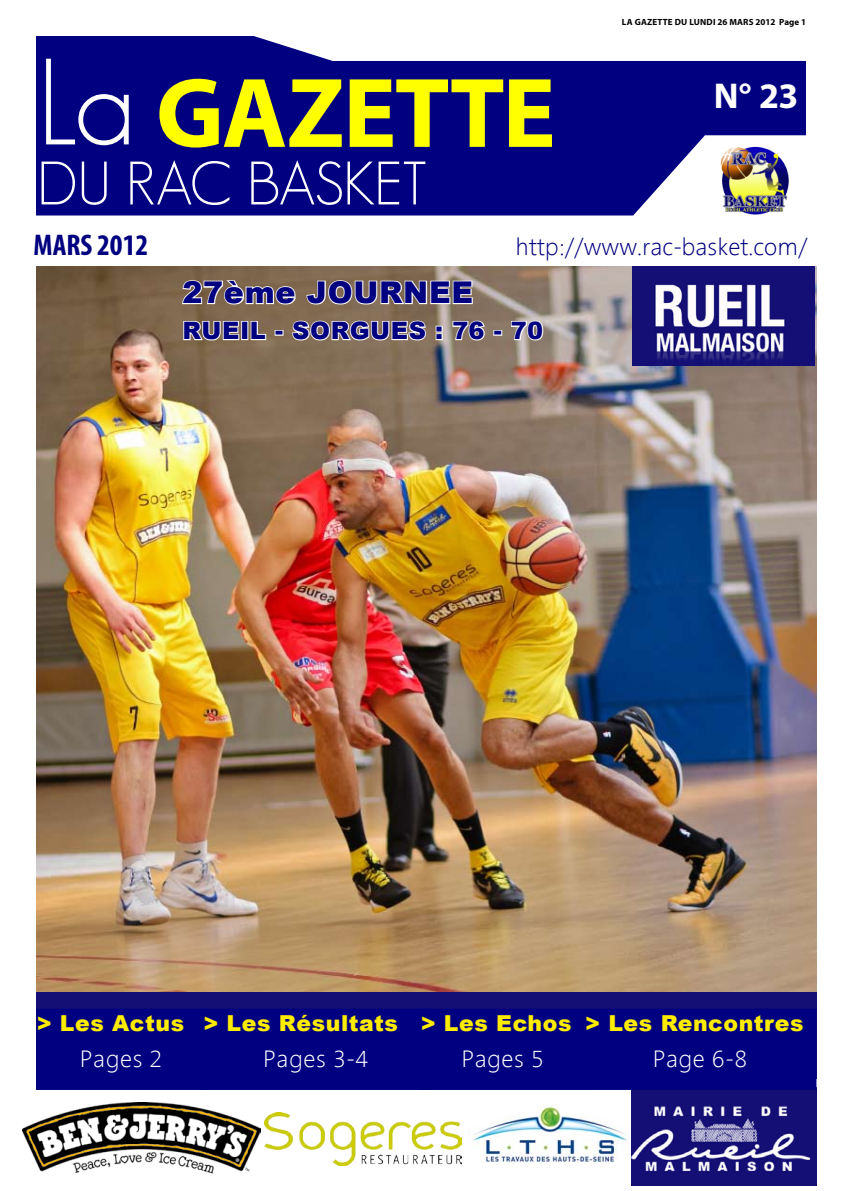
<style>
.page{position:relative;width:842px;height:1191px;background:#fff}
.page>*{position:absolute;margin:0;border:0;box-sizing:border-box;transform-origin:0 0}
.t1{font:300 120px "Geosans";color:#fff}
.t2{font:700 100px "Myriad Pro";color:#ff0}
.t3{font:300 60px "Geosans";letter-spacing:-.02em;color:#fff}
.t4{font:700 36px "Myriad Pro";color:#fff}
.t5{font:900 30px "Arial";letter-spacing:.025em;color:#000080}
.t6{font:700 condensed 30px "Myriad Pro";color:#000080}
.t7{font:300 24px "Segan";letter-spacing:.025em;color:#fff}
.t8{font:300 24px "Segan";color:#000080}
.t9{font:900 24px "Arial";letter-spacing:.02em;color:#000080}
.t10{font:900 22px "Arial";letter-spacing:.025em;color:#ffed00}
.t11{font:700 9px "Myriad Pro";letter-spacing:.02em;color:#000}
</style>
<div class="page">
<img style="left:265px;top:1112px;width:196px;height:53px">
<img style="left:23px;top:1102px;width:237px;height:72px">
<img style="left:472px;top:1092px;width:160px;height:82px">
<img style="left:632px;top:1090px;width:184px;height:95px">
<div style="left:36px;top:266px;width:780px;height:813px;background:#140f75"></div>
<img style="left:36px;top:266px;width:780px;height:725px">
<img style="left:633px;top:267px;width:182px;height:98px">
<div style="left:36px;top:1008px;width:171px;height:82px;background:#000080"></div>
<div style="left:203px;top:1008px;width:226px;height:82px;background:#000080"></div>
<div style="left:420px;top:1008px;width:166px;height:82px;background:#000080"></div>
<svg style="left:36px;top:36px;width:770px;height:179px;background:#282791"></svg>
<svg style="left:181px;top:279px;width:116px;height:27px;background:#a99887"></svg>
<svg style="left:305px;top:279px;width:169px;height:27px;background:#ad9f90"></svg>
<svg style="left:182px;top:319px;width:58px;height:23px"></svg>
<div style="left:241px;top:321px;width:7px;height:19px;border:2px solid #fff"></div>
<svg style="left:250px;top:320px;width:17px;height:21px"></svg>
<div style="left:275px;top:330px;width:9px;height:6px;border:2px solid #fff"></div>
<svg style="left:291px;top:319px;width:136px;height:23px;background:#b8aa9d"></svg>
<svg style="left:435px;top:325px;width:9px;height:16px"></svg>
<svg style="left:451px;top:319px;width:35px;height:23px"></svg>
<div style="left:493px;top:330px;width:9px;height:6px;border:2px solid #fff"></div>
<svg style="left:510px;top:319px;width:34px;height:23px"></svg>
<div style="left:584px;top:1008px;width:232px;height:82px;background:#000080"></div>
<p class="t11" style="left:622px;top:16px;width:186px">LA GAZETTE DU LUNDI 26 MARS 2012 PAGE 1</p>
<h1 class="t1" style="left:37px;top:36px;width:100px">La</h1>
<h3 class="t3" style="left:37px;top:150px;width:392px">DU RAC BASKET</h3>
<h2 class="t2" style="left:156px;top:48px;width:58px">GAZETTE</h2>
<h3 class="t4" style="left:714px;top:73px;width:86px">N° 23</h3>
<h3 class="t6" style="left:34px;top:226px;width:116px">MARS 2012</h3>
<p class="t8" style="left:516px;top:236px;width:293px">http://www.rac-basket.com/</p>
<h3 class="t5" style="left:182px;top:271px;width:292px">27ème JOURNEE</h3>
<p class="t9" style="left:182px;top:313px;width:362px">RUEIL - SORGUES : 76 - 70</p>
<p class="t10" style="left:37px;top:1007px;width:149px">&gt; Les Actus</p>
<p class="t7" style="left:80px;top:1048px;width:84px">Pages 2</p>
<p class="t10" style="left:204px;top:1007px;width:196px">&gt; Les Résultats</p>
<p class="t7" style="left:263px;top:1048px;width:107px">Pages 3-4</p>
<p class="t10" style="left:421px;top:1007px;width:152px">&gt; Les Echos</p>
<p class="t7" style="left:461px;top:1048px;width:84px">Pages 5</p>
<p class="t10" style="left:585px;top:1007px;width:220px">&gt; Les Rencontres</p>
<p class="t7" style="left:653px;top:1048px;width:96px">Page 6-8</p>
</div>
